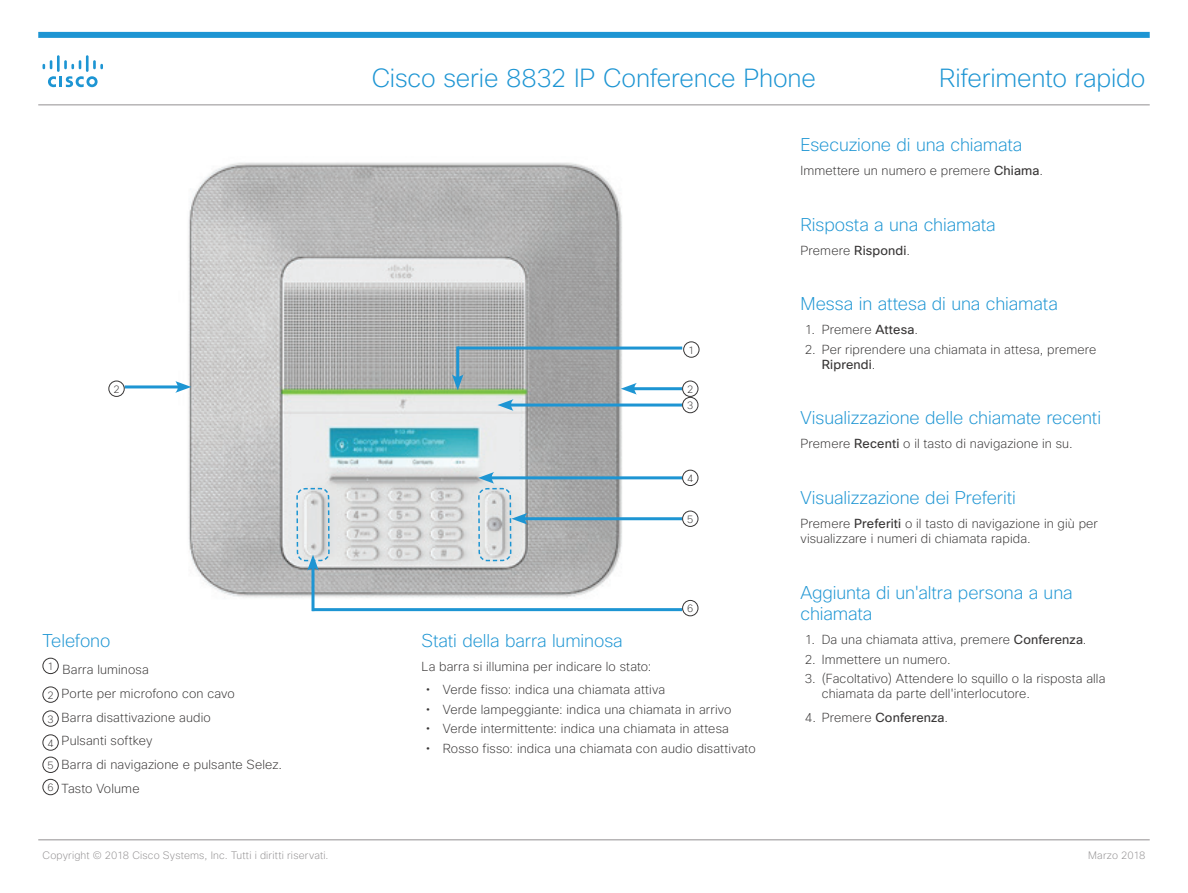
<style>
.page{position:relative;width:1188px;height:893px;background:#fff}
.page>*{position:absolute;margin:0;border:0;box-sizing:border-box;transform-origin:0 0}
.t1{font:200 25.5px "Cisco Sans";letter-spacing:-.005em;color:#1d95d3}
.t2{font:200 18px/21.6px "Cisco Sans";letter-spacing:-.005em;color:#1d95d3}
.t3{font:200 12.75px/23.9px "Cisco Sans";letter-spacing:.01em;color:#373535}
.t4{font:200 10.5px "Cisco Sans";letter-spacing:.02em;color:#929091}
.t5{font:200 10.5px/22.2px "Cisco Sans";color:#373535;text-align:justify}
.s1{font-weight:400}
</style>
<div class="page">
<div style="left:38px;top:32px;width:1112px;height:6px;background:#1d95d3"></div>
<svg style="left:48px;top:76px;width:50px;height:11px"></svg>
<svg style="left:43px;top:60px;width:9px;height:9px"></svg>
<hr style="left:57px;top:55px;width:3px;height:17px;background:#1d95d3">
<svg style="left:64px;top:60px;width:17px;height:9px"></svg>
<hr style="left:86px;top:55px;width:3px;height:17px;background:#1d95d3">
<svg style="left:93px;top:60px;width:10px;height:9px"></svg>
<hr style="left:38px;top:104px;width:1112px;height:1px;background:#929091">
<hr style="left:38px;top:839px;width:1112px;height:1px;background:#929091">
<div style="left:43px;top:658px;width:16px;height:16px;border:1px solid #373535;border-radius:50%"></div>
<img style="left:188px;top:162px;width:444px;height:446px">
<div style="left:43px;top:686px;width:16px;height:17px;border:1px solid #373535;border-radius:50%"></div>
<div style="left:43px;top:710px;width:16px;height:17px;border:1px solid #373535;border-radius:50%"></div>
<div style="left:43px;top:734px;width:16px;height:17px;border:1px solid #373535;border-radius:50%"></div>
<div style="left:43px;top:757px;width:16px;height:16px;border:1px solid #373535;border-radius:50%"></div>
<div style="left:43px;top:779px;width:16px;height:16px;border:1px solid #373535;border-radius:50%"></div>
<hr style="left:508px;top:404px;width:174px;height:3px;background:#1d95d3">
<svg style="left:497px;top:399px;width:17px;height:12px"></svg>
<hr style="left:489px;top:476px;width:193px;height:3px;background:#1d95d3">
<hr style="left:522px;top:517px;width:160px;height:3px;background:#1d95d3">
<svg style="left:477px;top:472px;width:51px;height:90px"></svg>
<hr style="left:125px;top:385px;width:56px;height:3px;background:#1d95d3">
<svg style="left:175px;top:381px;width:16px;height:12px"></svg>
<hr style="left:631px;top:387px;width:51px;height:3px;background:#1d95d3">
<svg style="left:621px;top:383px;width:16px;height:12px"></svg>
<hr style="left:458px;top:347px;width:224px;height:3px;background:#1d95d3">
<hr style="left:312px;top:565px;width:3px;height:46px;background:#1d95d3">
<svg style="left:296px;top:487px;width:34px;height:84px"></svg>
<hr style="left:312px;top:608px;width:370px;height:3px;background:#1d95d3">
<div style="left:683px;top:341px;width:16px;height:17px;border:1px solid #373535;border-radius:50%"></div>
<div style="left:682px;top:381px;width:16px;height:16px;border:1px solid #373535;border-radius:50%"></div>
<div style="left:108px;top:381px;width:17px;height:16px;border:1px solid #373535;border-radius:50%"></div>
<div style="left:682px;top:397px;width:16px;height:16px;border:1px solid #373535;border-radius:50%"></div>
<div style="left:682px;top:470px;width:16px;height:16px;border:1px solid #373535;border-radius:50%"></div>
<div style="left:682px;top:511px;width:16px;height:16px;border:1px solid #373535;border-radius:50%"></div>
<div style="left:682px;top:600px;width:16px;height:16px;border:1px solid #373535;border-radius:50%"></div>
<hr style="left:456px;top:347px;width:3px;height:33px;background:#1d95d3">
<svg style="left:452px;top:374px;width:12px;height:16px"></svg>
<h1 class="t1" style="left:372px;top:62px;width:446px">Cisco serie 8832 IP Conference Phone</h1>
<h1 class="t1" style="left:939px;top:62px;width:208px">Riferimento rapido</h1>
<h2 class="t2" style="left:801px;top:134px;width:223px">Esecuzione di una chiamata</h2>
<p class="t3" style="left:801px;top:159px;width:244px">Immettere un numero e premere <span class="s1">Chiama</span>.</p>
<p class="t5" style="left:688px;top:339px;width:8px">1</p>
<p class="t5" style="left:113px;top:378px;width:8px">2</p>
<p class="t5" style="left:687px;top:381px;width:8px;line-height:16.4px">2<br>3</p>
<p class="t5" style="left:687px;top:467px;width:8px">4</p>
<p class="t5" style="left:687px;top:508px;width:8px">5</p>
<h2 class="t2" style="left:43px;top:629px;width:69px">Telefono</h2>
<p class="t3" style="left:62px;top:657px;width:222px;text-indent:-14px"><sup>1</sup> Barra luminosa<br>Porte per microfono con cavo<br>Barra disattivazione audio<br>Pulsanti softkey<br>Barra di navigazione e pulsante Selez.<br>Tasto Volume</p>
<p class="t5" style="left:47px;top:684px;width:8px">2</p>
<p class="t5" style="left:47px;top:708px;width:8px">3</p>
<p class="t5" style="left:47px;top:732px;width:8px">4<br>5<br>6</p>
<p class="t5" style="left:687px;top:597px;width:8px">6</p>
<h2 class="t2" style="left:422px;top:629px;width:203px">Stati della barra luminosa</h2>
<p class="t3" style="left:443px;top:654px;width:224px;text-indent:-21px">La barra si illumina per indicare lo stato:<br>Verde fisso: indica una chiamata attiva</p>
<p class="t3" style="left:443px;top:700px;width:314px;line-height:19.5px">Verde lampeggiante: indica una chiamata in arrivo<br>Verde intermittente: indica una chiamata in attesa<br>Rosso fisso: indica una chiamata con audio disattivato</p>
<h2 class="t2" style="left:801px;top:214px;width:197px">Risposta a una chiamata</h2>
<p class="t3" style="left:801px;top:238px;width:111px">Premere <span class="s1">Rispondi</span>.</p>
<h2 class="t2" style="left:801px;top:293px;width:259px">Messa in attesa di una chiamata</h2>
<p class="t3" style="left:805px;top:318px;width:115px">1. Premere <span class="s1">Attesa</span>.</p>
<p class="t3" style="left:822px;top:341px;width:276px;line-height:15.3px;text-indent:-17px">2. Per riprendere una chiamata in attesa, premere<br><span class="s1">Riprendi</span>.</p>
<h2 class="t2" style="left:801px;top:407px;width:302px">Visualizzazione delle chiamate recenti</h2>
<p class="t3" style="left:801px;top:432px;width:274px">Premere <span class="s1">Recenti</span> o il tasto di navigazione in su.</p>
<h2 class="t2" style="left:801px;top:487px;width:217px">Visualizzazione dei Preferiti</h2>
<p class="t3" style="left:801px;top:515px;width:299px;line-height:15.3px">Premere <span class="s1">Preferiti</span> o il tasto di navigazione in giù per visualizzare i numeri di chiamata rapida.</p>
<h2 class="t2" style="left:801px;top:581px;width:274px">Aggiunta di un'altra persona a una chiamata</h2>
<p class="t3" style="left:805px;top:628px;width:283px">1. Da una chiamata attiva, premere <span class="s1">Conferenza</span>.</p>
<p class="t3" style="left:805px;top:647px;width:148px">2. Immettere un numero.</p>
<p class="t3" style="left:822px;top:671px;width:285px;line-height:15.3px;text-indent:-17px">3. (Facoltativo) Attendere lo squillo o la risposta alla chiamata da parte dell'interlocutore.</p>
<p class="t3" style="left:805px;top:706px;width:145px">4. Premere <span class="s1">Conferenza</span>.</p>
<p class="t4" style="left:43px;top:848px;width:288px">Copyright © 2018 Cisco Systems, Inc. Tutti i diritti riservati.</p>
<p class="t4" style="left:1088px;top:848px;width:59px">Marzo 2018</p>
</div>
